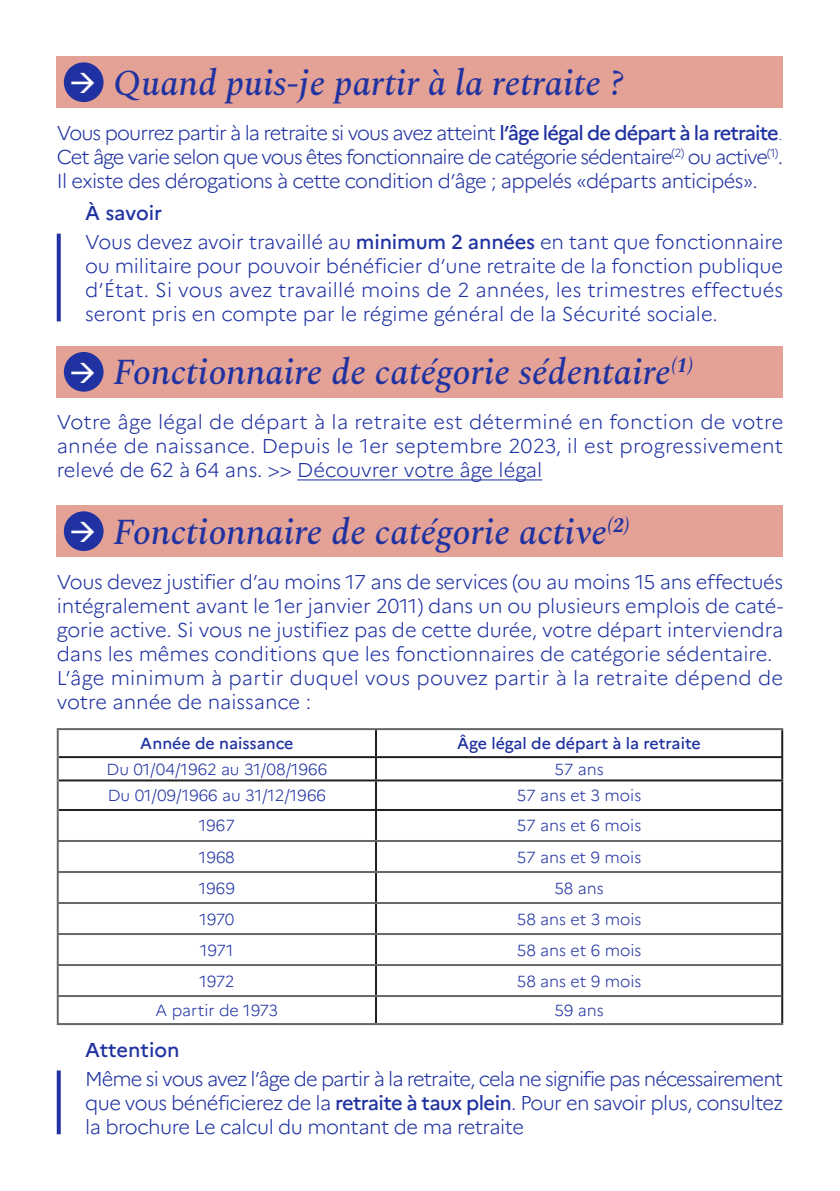
<style>
.page{position:relative;width:840px;height:1191px;background:#fff}
.page>*{position:absolute;margin:0;border:0;box-sizing:border-box;transform-origin:0 0}
.sous-titre_2e_niveau{font:italic 500 36px "Spectral";color:#2032a1}
.sous-titre_2e_niveau-2{font:italic 700 21px "Spectral";color:#2032a1}
.chapo{font:300 20px/24px "Marianne";color:#2032a1;text-align:justify}
.chapo-2{font:500 20px "Marianne";color:#2032a1}
.t1{font:300 16px "Marianne";color:#2032a1}
.parag_standard_centre{font:500 16px "Marianne";color:#2032a1}
.s1{font-weight:500}
.s2{font-weight:100}
</style>
<div class="page">
<div style="left:57px;top:57px;width:725px;height:51px;background:#e3a295"></div>
<div style="left:64px;top:62px;width:39px;height:40px;background:#2032a1;border-radius:50%"></div>
<div style="left:57px;top:346px;width:725px;height:51px;background:#e3a295"></div>
<div style="left:64px;top:352px;width:39px;height:40px;background:#2032a1;border-radius:50%"></div>
<hr style="left:297px;top:479px;width:245px;height:1px;background:#2032a1">
<div style="left:57px;top:505px;width:725px;height:51px;background:#e3a295"></div>
<div style="left:64px;top:511px;width:39px;height:40px;background:#2032a1;border-radius:50%"></div>
<hr style="left:375px;top:730px;width:2px;height:26px;background:#231f20">
<hr style="left:780px;top:730px;width:2px;height:26px;background:#231f20">
<hr style="left:59px;top:756px;width:317px;height:2px;background:#231f20">
<hr style="left:376px;top:756px;width:406px;height:2px;background:#231f20">
<hr style="left:375px;top:758px;width:2px;height:21px;background:#231f20">
<hr style="left:780px;top:758px;width:2px;height:21px;background:#231f20">
<hr style="left:59px;top:779px;width:317px;height:2px;background:#231f20">
<hr style="left:376px;top:779px;width:406px;height:2px;background:#231f20">
<hr style="left:375px;top:781px;width:2px;height:28px;background:#231f20">
<hr style="left:780px;top:781px;width:2px;height:28px;background:#231f20">
<hr style="left:59px;top:809px;width:317px;height:2px;background:#231f20">
<hr style="left:376px;top:809px;width:406px;height:2px;background:#231f20">
<hr style="left:375px;top:811px;width:2px;height:29px;background:#231f20">
<hr style="left:780px;top:811px;width:2px;height:30px;background:#231f20">
<hr style="left:375px;top:842px;width:2px;height:29px;background:#231f20">
<hr style="left:780px;top:841px;width:2px;height:31px;background:#231f20">
<hr style="left:375px;top:873px;width:2px;height:29px;background:#231f20">
<hr style="left:780px;top:872px;width:2px;height:31px;background:#231f20">
<hr style="left:375px;top:904px;width:2px;height:29px;background:#231f20">
<hr style="left:780px;top:903px;width:2px;height:31px;background:#231f20">
<hr style="left:375px;top:935px;width:2px;height:29px;background:#231f20">
<hr style="left:780px;top:934px;width:2px;height:31px;background:#231f20">
<hr style="left:375px;top:966px;width:2px;height:29px;background:#231f20">
<hr style="left:780px;top:965px;width:2px;height:31px;background:#231f20">
<hr style="left:375px;top:997px;width:2px;height:26px;background:#231f20">
<hr style="left:780px;top:996px;width:2px;height:27px;background:#231f20">
<hr style="left:57px;top:728px;width:319px;height:2px;background:#666769">
<hr style="left:57px;top:730px;width:2px;height:27px;background:#666769">
<hr style="left:376px;top:728px;width:406px;height:2px;background:#666769">
<hr style="left:57px;top:757px;width:2px;height:23px;background:#666769">
<hr style="left:57px;top:780px;width:2px;height:30px;background:#666769">
<hr style="left:57px;top:810px;width:2px;height:30px;background:#666769">
<hr style="left:57px;top:840px;width:319px;height:2px;background:#666769">
<hr style="left:57px;top:842px;width:2px;height:29px;background:#666769">
<hr style="left:376px;top:840px;width:404px;height:2px;background:#666769">
<hr style="left:57px;top:871px;width:319px;height:2px;background:#666769">
<hr style="left:57px;top:873px;width:2px;height:29px;background:#666769">
<hr style="left:376px;top:871px;width:404px;height:2px;background:#666769">
<hr style="left:57px;top:902px;width:319px;height:2px;background:#666769">
<hr style="left:57px;top:904px;width:2px;height:29px;background:#666769">
<hr style="left:376px;top:902px;width:404px;height:2px;background:#666769">
<hr style="left:57px;top:933px;width:319px;height:2px;background:#666769">
<hr style="left:57px;top:935px;width:2px;height:29px;background:#666769">
<hr style="left:376px;top:933px;width:404px;height:2px;background:#666769">
<hr style="left:57px;top:964px;width:319px;height:2px;background:#666769">
<hr style="left:57px;top:966px;width:2px;height:29px;background:#666769">
<hr style="left:376px;top:964px;width:404px;height:2px;background:#666769">
<hr style="left:57px;top:995px;width:319px;height:2px;background:#666769">
<hr style="left:57px;top:997px;width:2px;height:26px;background:#666769">
<hr style="left:376px;top:995px;width:404px;height:2px;background:#666769">
<hr style="left:57px;top:1023px;width:319px;height:2px;background:#666769">
<hr style="left:376px;top:1023px;width:406px;height:2px;background:#666769">
<svg style="left:57px;top:234px;width:4px;height:87px"></svg>
<svg style="left:57px;top:1070px;width:4px;height:64px"></svg>
<p class="sous-titre_2e_niveau" style="left:113px;top:57px;width:512px">Quand puis-je partir à la retraite ?</p>
<p class="chapo" style="left:57px;top:121px;width:727px">Vous pourrez partir à la retraite si vous avez atteint <span class="s1">l’âge légal de départ à la retraite</span><span class="s2">.<br></span>Cet âge varie selon que vous êtes fonctionnaire de catégorie sédentaire<sup>(2)</sup> ou active<sup>(1)</sup>.<br>Il existe des dérogations à cette condition d’âge ; appelés «départs anticipés».</p>
<p class="chapo-2" style="left:85px;top:200px;width:79px">À savoir</p>
<p class="chapo" style="left:85px;top:230px;width:699px">Vous devez avoir travaillé au <span class="s1">minimum 2 années</span> en tant que fonctionnaire ou militaire pour pouvoir bénéficier d’une retraite de la fonction publique d’État. Si vous avez travaillé moins de 2 années, les trimestres effectués seront pris en compte par le régime général de la Sécurité sociale.</p>
<p class="sous-titre_2e_niveau" style="left:113px;top:346px;width:558px">Fonctionnaire de catégorie sédentaire</p>
<p class="sous-titre_2e_niveau-2" style="left:670px;top:350px;width:25px">(1)</p>
<p class="chapo" style="left:57px;top:410px;width:727px">Votre âge légal de départ à la retraite est déterminé en fonction de votre année de naissance. Depuis le 1er septembre 2023, il est progressivement relevé de 62 à 64 ans. &gt;&gt; Découvrer votre âge légal</p>
<p class="sous-titre_2e_niveau" style="left:113px;top:506px;width:494px">Fonctionnaire de catégorie active</p>
<p class="sous-titre_2e_niveau-2" style="left:606px;top:509px;width:25px">(2)</p>
<p class="chapo" style="left:57px;top:569px;width:727px">Vous devez justifier d’au moins 17 ans de services (ou au moins 15 ans effectués intégralement avant le 1er janvier 2011) dans un ou plusieurs emplois de caté&shy;gorie active. Si vous ne justifiez pas de cette durée, votre départ interviendra dans les mêmes conditions que les fonctionnaires de catégorie sédentaire.</p>
<p class="chapo" style="left:57px;top:665px;width:727px">L’âge minimum à partir duquel vous pouvez partir à la retraite dépend de votre année de naissance :</p>
<p class="parag_standard_centre" style="left:140px;top:733px;width:155px">Année de naissance</p>
<p class="parag_standard_centre" style="left:457px;top:733px;width:245px">Âge légal de départ à la retraite</p>
<p class="t1" style="left:106px;top:759px;width:222px">Du 01/04/1962 au 31/08/1966</p>
<p class="t1" style="left:554px;top:759px;width:51px">57 ans</p>
<p class="t1" style="left:108px;top:785px;width:219px">Du 01/09/1966 au 31/12/1966</p>
<p class="t1" style="left:516px;top:785px;width:126px">57 ans et 3 mois</p>
<p class="t1" style="left:199px;top:816px;width:38px">1967</p>
<p class="t1" style="left:516px;top:816px;width:126px">57 ans et 6 mois</p>
<p class="t1" style="left:199px;top:847px;width:37px">1968</p>
<p class="t1" style="left:516px;top:847px;width:126px">57 ans et 9 mois</p>
<p class="t1" style="left:199px;top:878px;width:38px">1969</p>
<p class="t1" style="left:554px;top:878px;width:51px">58 ans</p>
<p class="t1" style="left:199px;top:909px;width:36px">1970</p>
<p class="t1" style="left:516px;top:909px;width:126px">58 ans et 3 mois</p>
<p class="t1" style="left:200px;top:940px;width:35px">1971</p>
<p class="t1" style="left:516px;top:940px;width:126px">58 ans et 6 mois</p>
<p class="t1" style="left:199px;top:971px;width:36px">1972</p>
<p class="t1" style="left:516px;top:971px;width:126px">58 ans et 9 mois</p>
<p class="t1" style="left:155px;top:1000px;width:124px">A partir de 1973</p>
<p class="t1" style="left:554px;top:1000px;width:51px">59 ans</p>
<p class="chapo-2" style="left:85px;top:1037px;width:96px">Attention</p>
<p class="chapo" style="left:85px;top:1067px;width:699px">Même si vous avez l’âge de partir à la retraite, cela ne signifie pas nécessairement que vous bénéficierez de la <span class="s1">retraite à taux plein</span>. Pour en savoir plus, consultez la brochure Le calcul du montant de ma retraite</p>
</div>
